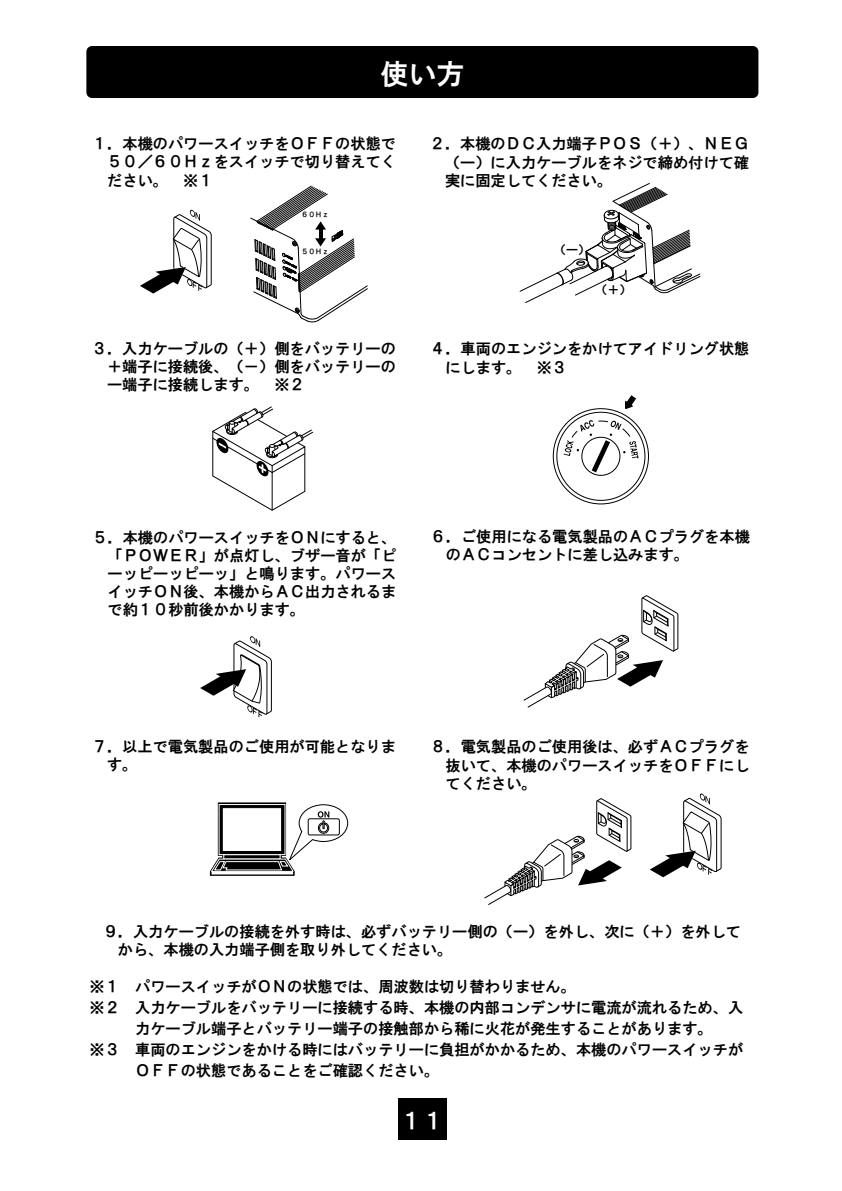
<style>
.page{position:relative;width:842px;height:1191px;background:#fff}
.page>*{position:absolute;margin:0;border:0;box-sizing:border-box;transform-origin:0 0}
.t1{font:28px "HG Gothic E";color:#fff}
.t2{font:22px "HG Gothic E";color:#fff}
.t3{font:15.2px/18.2px "HGS Gothic E";color:#000;text-align:justify}
.t4{font:12px "HG Gothic E";color:#000}
.t5{font:6.8px "HGS Gothic E";color:#000}
</style>
<div class="page">
<div style="left:398px;top:1098px;width:49px;height:41px;background:#000"></div>
<div style="left:86px;top:46px;width:672px;height:52px;background:#000;border-radius:6px"></div>
<svg style="left:140px;top:210px;width:72px;height:83px"></svg>
<svg style="left:212px;top:406px;width:102px;height:105px"></svg>
<div style="left:581px;top:437px;width:39px;height:39px;border:1px solid #000;border-radius:50%"></div>
<svg style="left:625px;top:395px;width:11px;height:14px"></svg>
<svg style="left:564px;top:420px;width:75px;height:52px"></svg>
<svg style="left:200px;top:636px;width:72px;height:81px"></svg>
<svg style="left:523px;top:595px;width:155px;height:113px"></svg>
<svg style="left:484px;top:798px;width:148px;height:107px"></svg>
<svg style="left:650px;top:793px;width:72px;height:84px"></svg>
<svg style="left:210px;top:802px;width:138px;height:74px"></svg>
<svg style="left:519px;top:183px;width:182px;height:120px"></svg>
<svg style="left:250px;top:185px;width:118px;height:137px"></svg>
<p class="t1" style="left:380px;top:59px;width:85px">使い方</p>
<p class="t3" style="left:107px;top:135px;width:290px;text-indent:-15px">１．本機のパワースイッチをＯＦＦの状態で５０／６０Ｈｚをスイッチで切り替えてください。 ※１</p>
<p class="t3" style="left:445px;top:135px;width:305px;text-indent:-15px">２．本機のＤＣ入力端子ＰＯＳ（＋）、ＮＥＧ（ー）に入力ケーブルをネジで締め付けて確実に固定してください。</p>
<p class="t5" style="left:301px;top:211px;width:29px">６０Ｈｚ</p>
<p class="t5" style="left:301px;top:248px;width:29px">５０Ｈｚ</p>
<p class="t4" style="left:554px;top:244px;width:38px">（ー）</p>
<p class="t4" style="left:595px;top:284px;width:38px">（＋）</p>
<p class="t3" style="left:107px;top:339px;width:290px;text-indent:-15px">３．入力ケーブルの（＋）側をバッテリーの＋端子に接続後、（－）側をバッテリーのー端子に接続します。 ※２</p>
<p class="t3" style="left:445px;top:340px;width:305px;text-indent:-15px">４．車両のエンジンをかけてアイドリング状態にします。 ※３</p>
<p class="t3" style="left:108px;top:528px;width:290px;text-indent:-15px">５．本機のパワースイッチをＯＮにすると、「ＰＯＷＥＲ」が点灯し、ブザー音が「ピーッピーッピーッ」と鳴ります。パワースイッチＯＮ後、本機からＡＣ出力されるまで約１０秒前後かかります。</p>
<p class="t3" style="left:446px;top:527px;width:305px;text-indent:-15px">６．ご使用になる電気製品のＡＣプラグを本機のＡＣコンセントに差し込みます。</p>
<p class="t3" style="left:107px;top:737px;width:290px;text-indent:-15px">７．以上で電気製品のご使用が可能となります。</p>
<p class="t3" style="left:445px;top:737px;width:305px;text-indent:-15px">８．電気製品のご使用後は、必ずＡＣプラグを抜いて、本機のパワースイッチをＯＦＦにしてください。</p>
<p class="t3" style="left:118px;top:922px;width:625px;text-indent:-15px">９．入力ケーブルの接続を外す時は、必ずバッテリー側の（ー）を外し、次に（＋）を外してから、本機の入力端子側を取り外してください。</p>
<p class="t3" style="left:90px;top:977px;width:488px">※１ パワースイッチがＯＮの状態では、周波数は切り替わりません。</p>
<p class="t3" style="left:90px;top:998px;width:655px">※２ 入力ケーブルをバッテリーに接続する時、本機の内部コンデンサに電流が流れるため、入</p>
<p class="t3" style="left:135px;top:1019px;width:579px">力ケーブル端子とバッテリー端子の接触部から稀に火花が発生することがあります。</p>
<p class="t3" style="left:90px;top:1040px;width:655px">※３ 車両のエンジンをかける時にはバッテリーに負担がかかるため、本機のパワースイッチが</p>
<p class="t3" style="left:135px;top:1061px;width:305px">ＯＦＦの状態であることをご確認ください。</p>
<p class="t2" style="left:400px;top:1109px;width:45px">１１</p>
</div>
